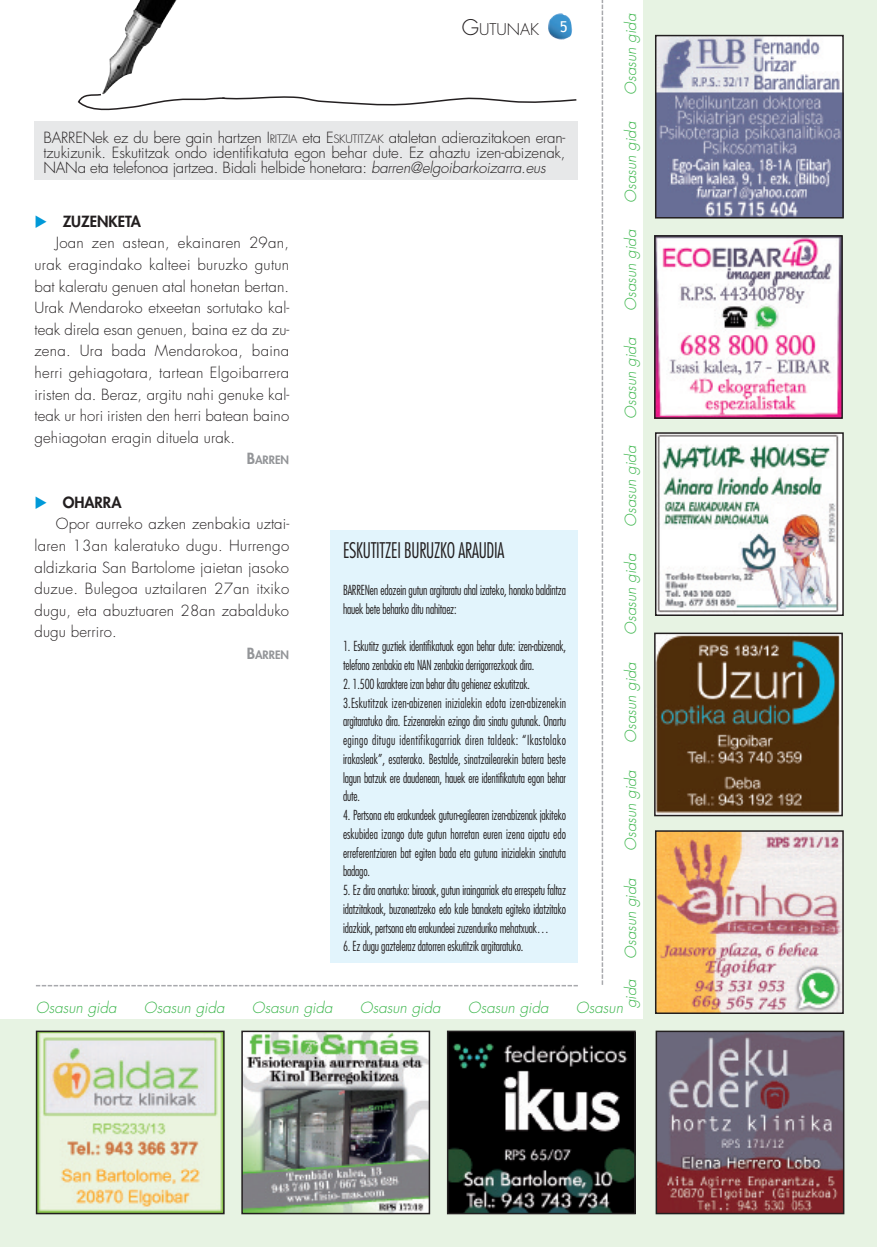
<style>
.page{position:relative;width:877px;height:1247px;background:#fff}
.page>*{position:absolute;margin:0;border:0;box-sizing:border-box;transform-origin:0 0}
.t1{font:300 condensed 21px "Futura";letter-spacing:-.015em;color:#231f20;scale:.9 1}
.t2{font:300 15.75px "Futura";color:#231f20}
.t3{font:300 15px/15px "Futura";letter-spacing:.01em;color:#231f20;text-align:justify}
.t4{font:italic 300 15px "Futura";letter-spacing:.005em;color:#3ab54a}
.t5{font:800 15px "Futura";color:#231f20}
.t6{font:15px "Trebuchet MS";color:#fff}
.t7{font:300 condensed 13.5px/18.8px "Futura";letter-spacing:-.015em;color:#231f20;scale:.9 1}
.t8{font:800 11.25px "Futura";color:#939598}
.s1{font-size:21px}
.s2{font-size:11.25px}
.s3{font-style:italic}
.s4{color:#0099d8}
.s5{font-size:15px}
</style>
<div class="page">
<div style="left:625px;top:0;width:252px;height:1047px;background:#e7f3e3"></div>
<img style="left:548px;top:13px;width:24px;height:27px">
<img style="left:657px;top:238px;width:183px;height:178px">
<div style="left:654px;top:235px;width:189px;height:184px;border:2px solid #231f20"></div>
<img style="left:658px;top:38px;width:183px;height:178px">
<div style="left:655px;top:35px;width:189px;height:184px;border:2px solid #231f20"></div>
<div style="left:0;top:1007px;width:877px;height:240px;background:#e7f3e3"></div>
<div style="left:623px;top:0;width:19px;height:1018px;background:#fff"></div>
<div style="left:0;top:998px;width:642px;height:20px;background:#fff"></div>
<img style="left:244px;top:1033px;width:183px;height:178px">
<div style="left:241px;top:1030px;width:189px;height:184px;border:2px solid #231f20"></div>
<img style="left:450px;top:1033px;width:183px;height:178px">
<div style="left:447px;top:1030px;width:189px;height:184px;border:2px solid #231f20"></div>
<img style="left:659px;top:1033px;width:182px;height:178px">
<div style="left:656px;top:1030px;width:188px;height:184px;border:2px solid #231f20"></div>
<img style="left:658px;top:833px;width:183px;height:178px">
<div style="left:655px;top:830px;width:189px;height:184px;border:2px solid #231f20"></div>
<img style="left:657px;top:636px;width:183px;height:177px">
<div style="left:654px;top:633px;width:189px;height:183px;border:2px solid #231f20"></div>
<img style="left:658px;top:435px;width:182px;height:178px">
<div style="left:655px;top:432px;width:189px;height:184px;border:2px solid #231f20"></div>
<img style="left:39px;top:1033px;width:183px;height:178px">
<div style="left:36px;top:1030px;width:189px;height:184px;border:2px solid #231f20"></div>
<svg style="left:602px;top:0;width:1px;height:985px"></svg>
<svg style="left:36px;top:985px;width:542px;height:1px"></svg>
<div style="left:34px;top:122px;width:544px;height:58px;background:#e7e8e9"></div>
<img style="left:102px;top:0;width:75px;height:93px">
<svg style="left:77px;top:93px;width:500px;height:18px"></svg>
<div style="left:330px;top:531px;width:248px;height:432px;background:#e2f4fc"></div>
<p class="t2" style="left:462px;top:22px;width:79px"><span class="s1">G</span>UTUNAK</p>
<p class="t6" style="left:560px;top:18px;width:9px">5</p>
<p class="t3" style="left:43px;top:131px;width:524px">BARRENek ez du bere gain hartzen I<span class="s2">RITZIA</span> eta E<span class="s2">SKUTITZAK</span> ataletan adierazitakoen eran&shy;tzukizunik. Eskutitzak ondo identifikatuta egon behar dute. Ez ahaztu izen-abizenak, NANa eta telefonoa jartzea. Bidali helbide honetara: <span class="s3">barren@elgoibarkoizarra.eus</span></p>
<p class="t5" style="left:34px;top:214px;width:108px"><span class="s4">◆</span> ZUZENKETA</p>
<p class="t3" style="left:56px;top:237px;width:235px">Joan zen astean, ekainaren 29an,</p>
<p class="t3" style="left:34px;top:258px;width:256px">urak eragindako kalteei buruzko gutun</p>
<p class="t3" style="left:34px;top:280px;width:256px">bat kaleratu genuen atal honetan bertan.</p>
<p class="t3" style="left:34px;top:301px;width:256px">Urak Mendaroko etxeetan sortutako kal-</p>
<p class="t3" style="left:34px;top:323px;width:256px">teak direla esan genuen, baina ez da zu-</p>
<p class="t3" style="left:34px;top:345px;width:256px">zena. Ura bada Mendarokoa, baina</p>
<p class="t3" style="left:34px;top:366px;width:256px">herri gehiagotara, tartean Elgoibarrera</p>
<p class="t3" style="left:34px;top:388px;width:256px">iristen da. Beraz, argitu nahi genuke kal-</p>
<p class="t3" style="left:34px;top:409px;width:256px">teak ur hori iristen den herri batean baino</p>
<p class="t3" style="left:34px;top:431px;width:202px">gehiagotan eragin dituela urak.</p>
<p class="t8" style="left:247px;top:455px;width:44px"><span class="s5">B</span>ARREN</p>
<p class="t5" style="left:34px;top:495px;width:88px"><span class="s4">◆</span> OHARRA</p>
<p class="t3" style="left:56px;top:517px;width:235px">Opor aurreko azken zenbakia uztai-</p>
<p class="t3" style="left:34px;top:539px;width:256px">laren 13an kaleratuko dugu. Hurrengo</p>
<p class="t3" style="left:34px;top:561px;width:256px">aldizkaria San Bartolome jaietan jasoko</p>
<p class="t3" style="left:34px;top:582px;width:256px">duzue. Bulegoa uztailaren 27an itxiko</p>
<p class="t3" style="left:34px;top:604px;width:256px">dugu, eta abuztuaren 28an zabalduko</p>
<p class="t3" style="left:34px;top:625px;width:84px">dugu berriro.</p>
<p class="t8" style="left:247px;top:649px;width:44px"><span class="s5">B</span>ARREN</p>
<h1 class="t1" style="left:343px;top:541px;width:181px">ESKUTITZEI BURUZKO ARAUDIA</h1>
<p class="t7" style="left:343px;top:581px;width:249px">BARRENen edozein gutun argitaratu ahal izateko, honako baldintza hauek bete beharko ditu nahitaez:</p>
<p class="t7" style="left:343px;top:638px;width:249px">1. Eskutitz guztiek identifikatuak egon behar dute: izen-abizenak, telefono zenbakia eta NAN zenbakia derrigorrezkoak dira.</p>
<p class="t7" style="left:343px;top:675px;width:249px">2. 1.500 karaktere izan behar ditu gehienez eskutitzak.<br>3.Eskutitzak izen-abizenen inizialekin edota izen-abizenekin argitaratuko dira. Ezizenarekin ezingo dira sinatu gutunak. Onartu egingo ditugu identifikagarriak diren taldeak: “Ikastolako irakasleak”, esaterako. Bestalde, sinatzailearekin batera beste lagun batzuk ere daudenean, hauek ere identifikatuta egon behar dute.</p>
<p class="t7" style="left:343px;top:806px;width:249px;text-align:justify">4. Pertsona eta erakundeek gutun-egilearen izen-abizenak jakiteko eskubidea izango dute gutun horretan euren izena aipatu edo erreferentziaren bat egiten bada eta gutuna inizialekin sinatuta badago.</p>
<p class="t7" style="left:343px;top:881px;width:249px;text-align:justify">5. Ez dira onartuko: biraoak, gutun iraingarriak eta errespetu faltaz idatzitakoak, buzoneatzeko edo kale banaketa egiteko idatzitako idazkiak, pertsona eta erakundeei zuzenduriko mehatxuak…</p>
<p class="t7" style="left:343px;top:938px;width:202px">6. Ez dugu gazteleraz datorren eskutitzik argitaratuko.</p>
<p class="t4" style="left:624px;top:95px;width:82px;rotate:-90deg">Osasun gida</p>
<p class="t4" style="left:624px;top:203px;width:82px;rotate:-90deg">Osasun gida</p>
<p class="t4" style="left:624px;top:311px;width:82px;rotate:-90deg">Osasun gida</p>
<p class="t4" style="left:624px;top:419px;width:82px;rotate:-90deg">Osasun gida</p>
<p class="t4" style="left:624px;top:527px;width:82px;rotate:-90deg">Osasun gida</p>
<p class="t4" style="left:624px;top:635px;width:82px;rotate:-90deg">Osasun gida</p>
<p class="t4" style="left:624px;top:743px;width:82px;rotate:-90deg">Osasun gida</p>
<p class="t4" style="left:624px;top:851px;width:82px;rotate:-90deg">Osasun gida</p>
<p class="t4" style="left:624px;top:959px;width:82px;rotate:-90deg">Osasun gida</p>
<p class="t4" style="left:624px;top:1008px;width:30px;rotate:-90deg">gida</p>
<p class="t4" style="left:36px;top:1001px;width:82px">Osasun gida</p>
<p class="t4" style="left:144px;top:1001px;width:82px">Osasun gida</p>
<p class="t4" style="left:252px;top:1001px;width:82px">Osasun gida</p>
<p class="t4" style="left:360px;top:1001px;width:82px">Osasun gida</p>
<p class="t4" style="left:468px;top:1001px;width:82px">Osasun gida</p>
<p class="t4" style="left:576px;top:1001px;width:49px">Osasun</p>
</div>
